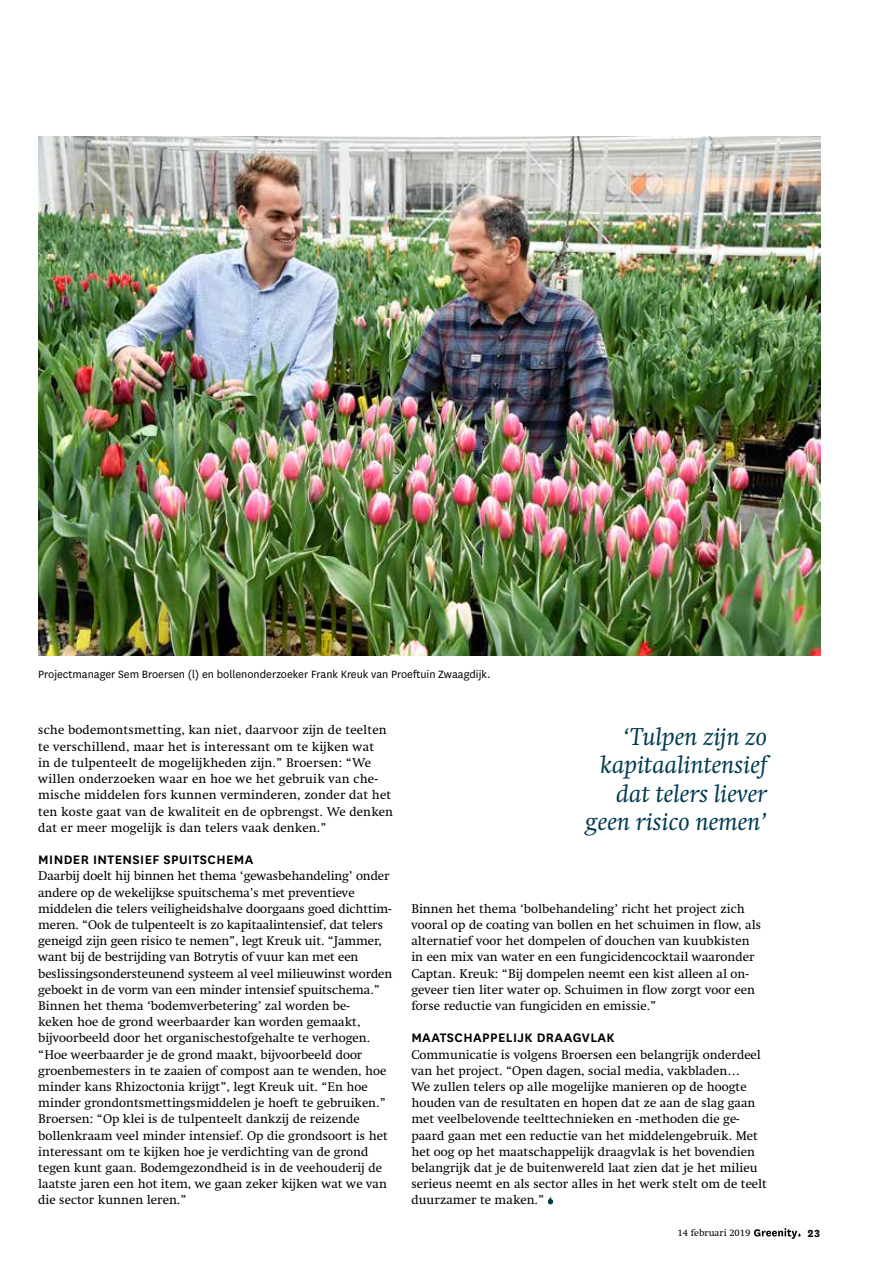
<style>
.page{position:relative;width:893px;height:1263px;background:#fff}
.page>*{position:absolute;margin:0;border:0;box-sizing:border-box;transform-origin:0 0}
.t1{font:italic 24.9px/28.3px "Swift LT Pro";color:#003c50;text-align:right}
.t2{font:600 14.4px "National";letter-spacing:.03em;color:#000}
.t3{font:12.9px/16.2px "Swift LT Pro";color:#000}
.t4{font:12.3px "National";color:#000}
.t5{font:700 12px "National";color:#000}
.t6{font:9.75px "Swift LT Pro";color:#000}
</style>
<div class="page">
<svg style="left:754px;top:1228px;width:47px;height:11px"></svg>
<img style="left:38px;top:137px;width:783px;height:519px">
<svg style="left:548px;top:1197px;width:5px;height:7px"></svg>
<p class="t4" style="left:38px;top:666px;width:454px">Projectmanager Sem Broersen (l) en bollenonderzoeker Frank Kreuk van Proeftuin Zwaagdijk.</p>
<p class="t3" style="left:38px;top:722px;width:356px">sche bodemontsmetting, kan niet, daarvoor zijn de teelten te verschillend, maar het is interessant om te kijken wat<br>in de tulpenteelt de mogelijkheden zijn.” Broersen: “We willen onderzoeken waar en hoe we het gebruik van che&shy;mische middelen fors kunnen verminderen, zonder dat het ten koste gaat van de kwaliteit en de opbrengst. We denken dat er meer mogelijk is dan telers vaak denken.”</p>
<p class="t2" style="left:38px;top:850px;width:217px">MINDER INTENSIEF SPUITSCHEMA</p>
<p class="t3" style="left:38px;top:868px;width:356px">Daarbij doelt hij binnen het thema ‘gewasbehandeling’ onder andere op de wekelijkse spuitschema’s met preventieve middelen die telers veiligheidshalve doorgaans goed dichttim&shy;meren. “Ook de tulpenteelt is zo kapitaalintensief, dat telers geneigd zijn geen risico te nemen”, legt Kreuk uit. “Jammer, want bij de bestrijding van Botrytis of vuur kan met een beslissingsondersteunend systeem al veel milieuwinst worden geboekt in de vorm van een minder intensief spuitschema.” Binnen het thema ‘bodemverbetering’ zal worden be-<br>keken hoe de grond weerbaarder kan worden gemaakt, bijvoorbeeld door het organischestofgehalte te verhogen. “Hoe weerbaarder je de grond maakt, bijvoorbeeld door groenbemesters in te zaaien of compost aan te wenden, hoe minder kans Rhizoctonia krijgt”, legt Kreuk uit. “En hoe minder grondontsmettingsmiddelen je hoeft te gebruiken.” Broersen: “Op klei is de tulpenteelt dankzij de reizende bollenkraam veel minder intensief. Op die grondsoort is het interessant om te kijken hoe je verdichting van de grond tegen kunt gaan. Bodemgezondheid is in de veehouderij de laatste jaren een hot item, we gaan zeker kijken wat we van die sector kunnen leren.”</p>
<h1 class="t1" style="left:585px;top:722px;width:184px">‘Tulpen zijn zo kapitaalintensief dat telers liever geen risico nemen’</h1>
<p class="t3" style="left:411px;top:900px;width:351px">Binnen het thema ‘bolbehandeling’ richt het project zich vooral op de coating van bollen en het schuimen in flow, als alternatief voor het dompelen of douchen van kuubkisten in een mix van water en een fungicidencocktail waaronder Captan. Kreuk: “Bij dompelen neemt een kist alleen al on&shy;geveer tien liter water op. Schuimen in flow zorgt voor een forse reductie van fungiciden en emissie.”</p>
<p class="t2" style="left:411px;top:1028px;width:205px">MAATSCHAPPELIJK DRAAGVLAK</p>
<p class="t3" style="left:411px;top:1046px;width:357px">Communicatie is volgens Broersen een belangrijk onderdeel van het project. “Open dagen, social media, vakbladen…<br>We zullen telers op alle mogelijke manieren op de hoogte houden van de resultaten en hopen dat ze aan de slag gaan met veelbelovende teelttechnieken en -methoden die ge&shy;paard gaan met een reductie van het middelengebruik. Met het oog op het maatschappelijk draagvlak is het bovendien belangrijk dat je de buitenwereld laat zien dat je het milieu serieus neemt en als sector alles in het werk stelt om de teelt duurzamer te maken.”</p>
<p class="t6" style="left:677px;top:1227px;width:74px">14 februari 2019</p>
<p class="t5" style="left:807px;top:1224px;width:15px">23</p>
</div>
